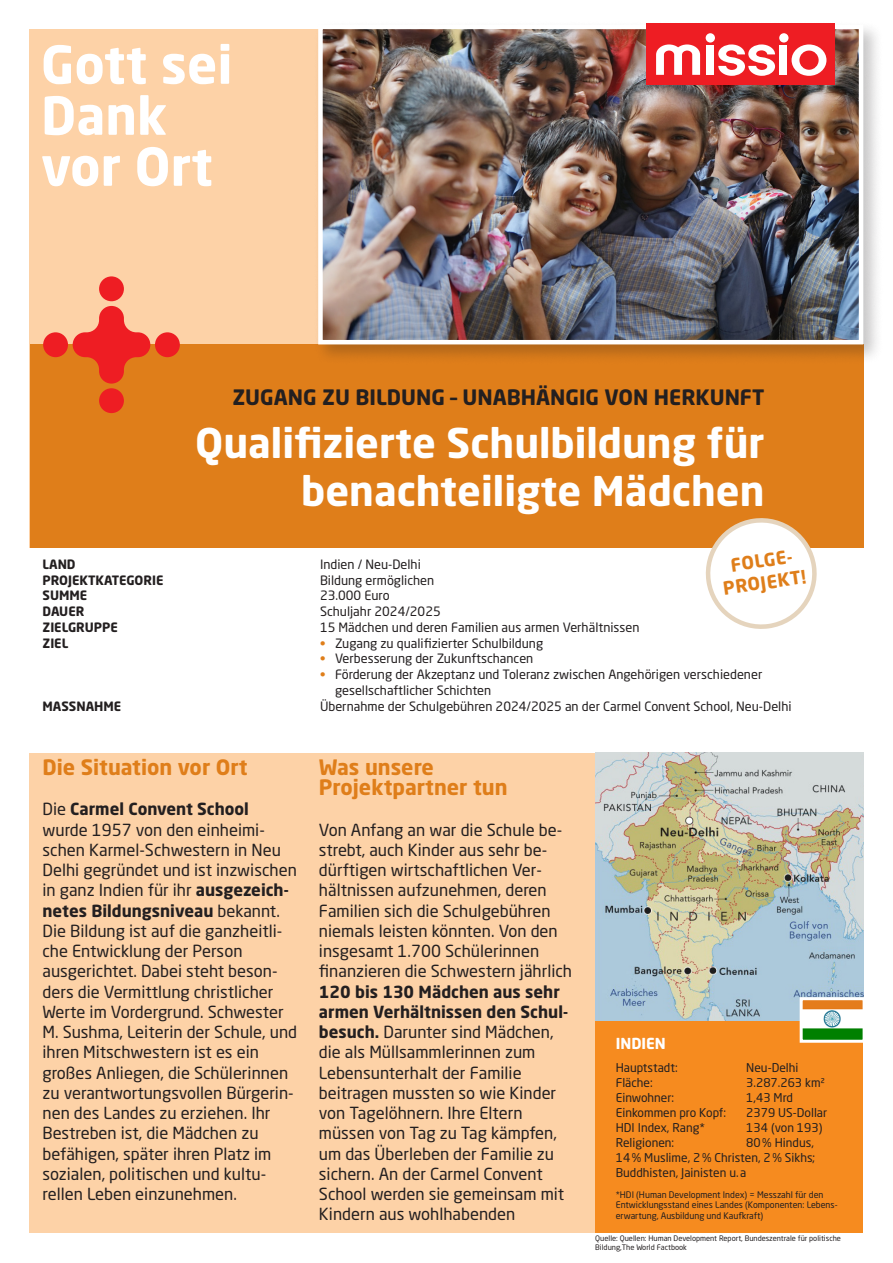
<style>
.page{position:relative;width:893px;height:1263px;background:#fff}
.page>*{position:absolute;margin:0;border:0;box-sizing:border-box;transform-origin:0 0}
.t1{font:700 51.75px "Neo Sans Std";color:#fff}
.t2{font:700 40.5px/48px "Neo Sans Std";color:#fff;text-align:right}
.Zwischenhead{font:700 21px/20.2px "Neo Sans Std";color:#df7e1a}
.t3{font:700 21px "Neo Sans Std";color:#231f20}
.t4{font:700 18px "Neo Sans Std";color:#df7e1a}
.Fließtext_auf_GLR{font:16.5px/20.2px "Neo Sans Std";color:#231f20}
.t5{font:700 16.5px "Neo Sans Std";color:#231f20}
.t6{font:700 15px "Neo Sans Std";color:#fff}
.t7{font:12.75px "Neo Sans Std";color:#231f20}
.t8{font:700 12.75px "Neo Sans Std";color:#231f20}
.t9{font:12px/15px "Neo Sans Std";color:#231f20;text-align:justify}
.t10{font:9px/10.5px "Neo Sans Std";color:#231f20}
.t11{font:7.5px/9px "Neo Sans Std";color:#231f20}
.s1{font-weight:700;color:#df7e1a}
.s2{font-weight:400}
.s3{font-weight:700}
</style>
<div class="page">
<div style="left:30px;top:30px;width:833px;height:1203px;background:#fdd2a7"></div>
<div style="left:30px;top:344px;width:833px;height:205px;background:#df7e1a"></div>
<div style="left:0;top:549px;width:893px;height:204px;background:#fff"></div>
<div style="left:43px;top:332px;width:25px;height:25px;background:#ee1d23;border-radius:50%"></div>
<div style="left:155px;top:332px;width:25px;height:25px;background:#ee1d23;border-radius:50%"></div>
<div style="left:99px;top:388px;width:25px;height:25px;background:#ee1d23;border-radius:50%"></div>
<div style="left:99px;top:276px;width:25px;height:25px;background:#ee1d23;border-radius:50%"></div>
<svg style="left:73px;top:306px;width:77px;height:78px"></svg>
<div style="left:313px;top:20px;width:571px;height:345px;background:#231f20;opacity:.25"></div>
<img style="left:323px;top:30px;width:535px;height:309px">
<div style="left:318px;top:25px;width:545px;height:319px;border:4px solid #fff"></div>
<div style="left:595px;top:1020px;width:268px;height:213px;background:#f68b1f"></div>
<img style="left:595px;top:753px;width:268px;height:267px">
<div style="left:646px;top:23px;width:188px;height:62px;background:#ee1d23"></div>
<svg style="left:656px;top:44px;width:44px;height:31px"></svg>
<svg style="left:718px;top:44px;width:57px;height:32px"></svg>
<div style="left:706px;top:45px;width:8px;height:30px;background:#fff"></div>
<div style="left:706px;top:33px;width:9px;height:10px;background:#fff;border-radius:50%"></div>
<div style="left:779px;top:45px;width:8px;height:30px;background:#fff"></div>
<div style="left:779px;top:33px;width:9px;height:10px;background:#fff;border-radius:50%"></div>
<svg style="left:792px;top:44px;width:34px;height:32px"></svg>
<img style="left:804px;top:1001px;width:58px;height:38px">
<div style="left:800px;top:997px;width:66px;height:46px;border:3px solid #fff"></div>
<svg style="left:704px;top:518px;width:114px;height:111px"></svg>
<p class="t1" style="left:41px;top:31px;width:193px">Gott sei</p>
<p class="t1" style="left:41px;top:82px;width:128px">Dank</p>
<p class="t1" style="left:41px;top:133px;width:173px">vor Ort</p>
<p class="t3" style="left:232px;top:384px;width:534px">ZUGANG ZU BILDUNG – UNABHÄNGIG VON HERKUNFT</p>
<p class="t2" style="left:195px;top:418px;width:571px">Qualifizierte Schulbildung für benachteiligte Mädchen</p>
<p class="t4" style="left:729px;top:553px;width:67px;rotate:-8deg">FOLGE-</p>
<p class="t4" style="left:722px;top:577px;width:85px;rotate:-8deg">PROJEKT!</p>
<p class="t8" style="left:43px;top:556px;width:35px">LAND</p>
<p class="t7" style="left:320px;top:556px;width:102px">Indien / Neu-Delhi</p>
<p class="t8" style="left:43px;top:572px;width:123px">PROJEKTKATEGORIE</p>
<p class="t7" style="left:320px;top:572px;width:116px">Bildung ermöglichen</p>
<p class="t8" style="left:43px;top:587px;width:46px">SUMME</p>
<p class="t7" style="left:320px;top:588px;width:71px">23.000 Euro</p>
<p class="t8" style="left:43px;top:603px;width:43px">DAUER</p>
<p class="t7" style="left:320px;top:604px;width:122px">Schuljahr 2024/2025</p>
<p class="t8" style="left:43px;top:619px;width:77px">ZIELGRUPPE</p>
<p class="t7" style="left:320px;top:619px;width:321px">15 Mädchen und deren Familien aus armen Verhältnissen</p>
<p class="t8" style="left:43px;top:635px;width:27px">ZIEL</p>
<p class="t7" style="left:320px;top:635px;width:225px"><span class="s1">•</span> Zugang zu qualifizierter Schulbildung</p>
<p class="t7" style="left:320px;top:651px;width:215px"><span class="s1">•</span> Verbesserung der Zukunftschancen</p>
<p class="t7" style="left:320px;top:667px;width:444px"><span class="s1">•</span> Förderung der Akzeptanz und Toleranz zwischen Angehörigen verschiedener</p>
<p class="t7" style="left:335px;top:682px;width:158px">gesellschaftlicher Schichten</p>
<p class="t8" style="left:43px;top:698px;width:80px">MASSNAHME</p>
<p class="t7" style="left:320px;top:698px;width:473px">Übernahme der Schulgebühren 2024/2025 an der Carmel Convent School, Neu-Delhi</p>
<p class="Zwischenhead" style="left:43px;top:756px;width:207px">Die Situation vor Ort</p>
<p class="t5" style="left:43px;top:799px;width:208px"><span class="s2">Die</span> Carmel Convent School</p>
<p class="Fließtext_auf_GLR" style="left:43px;top:819px;width:256px">wurde 1957 von den einheimi&shy;schen Karmel-Schwestern in Neu<br>Delhi gegründet und ist inzwischen in ganz Indien für ihr <span class="s3">ausgezeich&shy;netes Bildungsniveau</span> bekannt.<br>Die Bildung ist auf die ganzheitli&shy;che Entwicklung der Person ausgerichtet. Dabei steht beson&shy;ders die Vermittlung christlicher<br>Werte im Vordergrund. Schwester<br>M. Sushma, Leiterin der Schule, und ihren Mitschwestern ist es ein großes Anliegen, die Schülerinnen zu verantwortungsvollen Bürgerin&shy;nen des Landes zu erziehen. Ihr<br>Bestreben ist, die Mädchen zu befähigen, später ihren Platz im sozialen, politischen und kultu-</p>
<p class="Fließtext_auf_GLR" style="left:43px;top:1184px;width:196px">rellen Leben einzunehmen.</p>
<p class="Zwischenhead" style="left:319px;top:756px;width:190px">Was unsere<br>Projektpartner tun</p>
<p class="Fließtext_auf_GLR" style="left:319px;top:819px;width:255px">Von Anfang an war die Schule be&shy;strebt, auch Kinder aus sehr be&shy;dürftigen wirtschaftlichen Ver&shy;hältnissen aufzunehmen, deren<br>Familien sich die Schulgebühren niemals leisten könnten. Von den insgesamt 1.700 Schülerinnen finanzieren die Schwestern jährlich<br><span class="s3">120 bis 130 Mädchen aus sehr armen Verhältnissen den Schul&shy;besuch.</span> Darunter sind Mädchen, die als Müllsammlerinnen zum<br>Lebensunterhalt der Familie beitragen mussten so wie Kinder von Tagelöhnern. Ihre Eltern müssen von Tag zu Tag kämpfen, um das Überleben der Familie zu sichern. An der Carmel Convent<br>School werden sie gemeinsam mit<br>Kindern aus wohlhabenden</p>
<p class="t6" style="left:616px;top:1034px;width:52px">INDIEN</p>
<p class="t9" style="left:616px;top:1060px;width:63px">Hauptstadt:</p>
<p class="t9" style="left:746px;top:1060px;width:54px">Neu-Delhi</p>
<p class="t9" style="left:616px;top:1075px;width:39px">Fläche:</p>
<p class="t9" style="left:746px;top:1075px;width:80px">3.287.263 km2</p>
<p class="t9" style="left:616px;top:1090px;width:60px">Einwohner:</p>
<p class="t9" style="left:746px;top:1090px;width:48px">1,43 Mrd</p>
<p class="t9" style="left:616px;top:1105px;width:112px">Einkommen pro Kopf:</p>
<p class="t9" style="left:746px;top:1105px;width:82px">2379 US-Dollar</p>
<p class="t9" style="left:616px;top:1120px;width:91px">HDI Index, Rang*</p>
<p class="t9" style="left:746px;top:1120px;width:78px">134 (von 193)</p>
<p class="t9" style="left:616px;top:1135px;width:60px">Religionen:</p>
<p class="t9" style="left:616px;top:1135px;width:201px;text-indent:130px">80% Hindus, 14% Muslime, 2% Christen, 2% Sikhs; Buddhisten, Jainisten u.a</p>
<p class="t10" style="left:616px;top:1189px;width:223px">*HDI (Human Development Index) = Messzahl für den<br>Entwicklungsstand eines Landes (Komponenten: Lebens-</p>
<p class="t10" style="left:616px;top:1210px;width:149px">erwartung, Ausbildung und Kaufkraft)</p>
<p class="t11" style="left:595px;top:1233px;width:247px">Quelle: Quellen: Human Development Report, Bundeszentrale für politische<br>Bildung,The World Factbook</p>
</div>
